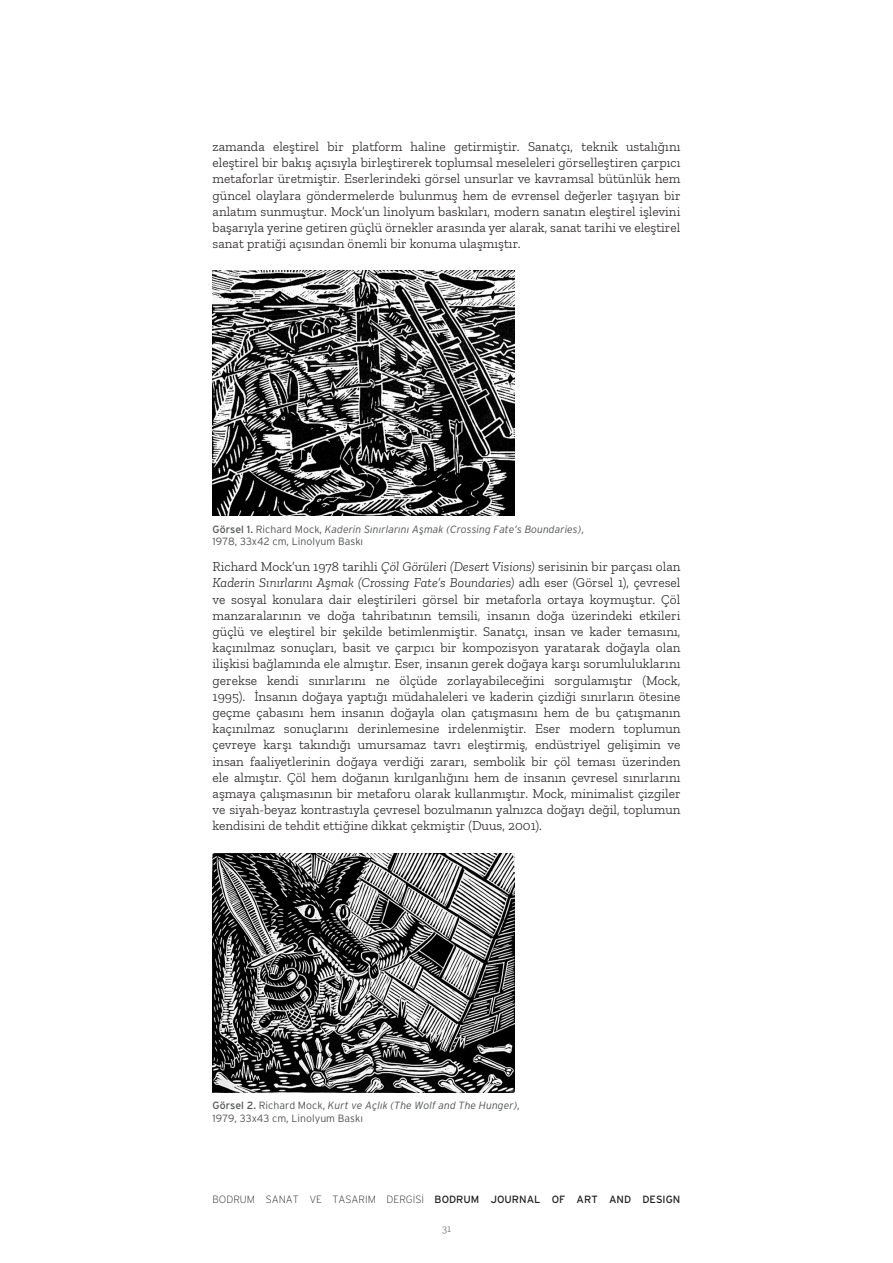
<style>
.page{position:relative;width:893px;height:1263px;background:#fff}
.page>*{position:absolute;margin:0;border:0;box-sizing:border-box;transform-origin:0 0}
.ana_metin{font:300 13.5px/16.2px "Zilla Slab";color:#231f20;text-align:justify}
.gorsel_etiketi{font:italic 300 10.5px/12.6px "Interstate";color:#525455}
.gorsel_etiketi-2{font:300 10.5px/12.6px "Interstate";color:#525455}
.t1{font:200 10.5px "Interstate";color:#231f20}
.t2{font:300 10.5px "Zilla Slab";color:#626465}
.s1{font-weight:400;font-style:normal}
.s2{font-style:normal}
.s3{font-style:italic}
.s4{font-weight:400}
</style>
<div class="page">
<img style="left:213px;top:271px;width:302px;height:245px">
<img style="left:213px;top:853px;width:301px;height:240px">
<p class="ana_metin" style="left:213px;top:138px;width:469px">zamanda eleştirel bir platform haline getirmiştir. Sanatçı, teknik ustalığını eleştirel bir bakış açısıyla birleştirerek toplumsal meseleleri görselleştiren çarpıcı metaforlar üretmiştir. Eserlerindeki görsel unsurlar ve kavramsal bütünlük hem güncel olaylara göndermelerde bulunmuş hem de evrensel değerler taşıyan bir anlatım sunmuştur. Mock’un linolyum baskıları, modern sanatın eleştirel işlevini başarıyla yerine getiren güçlü örnekler arasında yer alarak, sanat tarihi ve eleştirel sanat pratiği açısından önemli bir konuma ulaşmıştır.</p>
<p class="gorsel_etiketi" style="left:213px;top:522px;width:373px"><span class="s1">Görsel 1.</span> <span class="s2">Richard Mock,</span> Kaderin Sınırlarını Aşmak (Crossing Fate’s Boundaries)<span class="s2">,<br>1978, 33x42 cm, Linolyum Baskı</span></p>
<p class="ana_metin" style="left:213px;top:559px;width:469px">Richard Mock’un 1978 tarihli <span class="s3">Çöl Görüleri (Desert Visions)</span> serisinin bir parçası olan <span class="s3">Kaderin Sınırlarını Aşmak (Crossing Fate’s Boundaries)</span> adlı eser (Görsel 1), çevresel ve sosyal konulara dair eleştirileri görsel bir metaforla ortaya koymuştur. Çöl manzaralarının ve doğa tahribatının temsili, insanın doğa üzerindeki etkileri güçlü ve eleştirel bir şekilde betimlenmiştir. Sanatçı, insan ve kader temasını, kaçınılmaz sonuçları, basit ve çarpıcı bir kompozisyon yaratarak doğayla olan ilişkisi bağlamında ele almıştır. Eser, insanın gerek doğaya karşı sorumluluklarını gerekse kendi sınırlarını ne ölçüde zorlayabileceğini sorgulamıştır (Mock, 1995). İnsanın doğaya yaptığı müdahaleleri ve kaderin çizdiği sınırların ötesine geçme çabasını hem insanın doğayla olan çatışmasını hem de bu çatışmanın kaçınılmaz sonuçlarını derinlemesine irdelenmiştir. Eser modern toplumun çevreye karşı takındığı umursamaz tavrı eleştirmiş, endüstriyel gelişimin ve insan faaliyetlerinin doğaya verdiği zararı, sembolik bir çöl teması üzerinden ele almıştır. Çöl hem doğanın kırılganlığını hem de insanın çevresel sınırlarını aşmaya çalışmasının bir metaforu olarak kullanmıştır. Mock, minimalist çizgiler ve siyah-beyaz kontrastıyla çevresel bozulmanın yalnızca doğayı değil, toplumun kendisini de tehdit ettiğine dikkat çekmiştir (Duus, 2001).</p>
<p class="gorsel_etiketi-2" style="left:213px;top:1099px;width:309px"><span class="s4">Görsel 2.</span> Richard Mock, <span class="s3">Kurt ve Açlık (The Wolf and The Hunger)</span>,<br>1979, 33x43 cm, Linolyum Baskı</p>
<p class="t1" style="left:213px;top:1193px;width:469px">BODRUM SANAT VE TASARIM DERGİSİ <span class="s4">BODRUM JOURNAL OF ART AND DESIGN</span></p>
<p class="t2" style="left:442px;top:1223px;width:10px">31</p>
</div>
